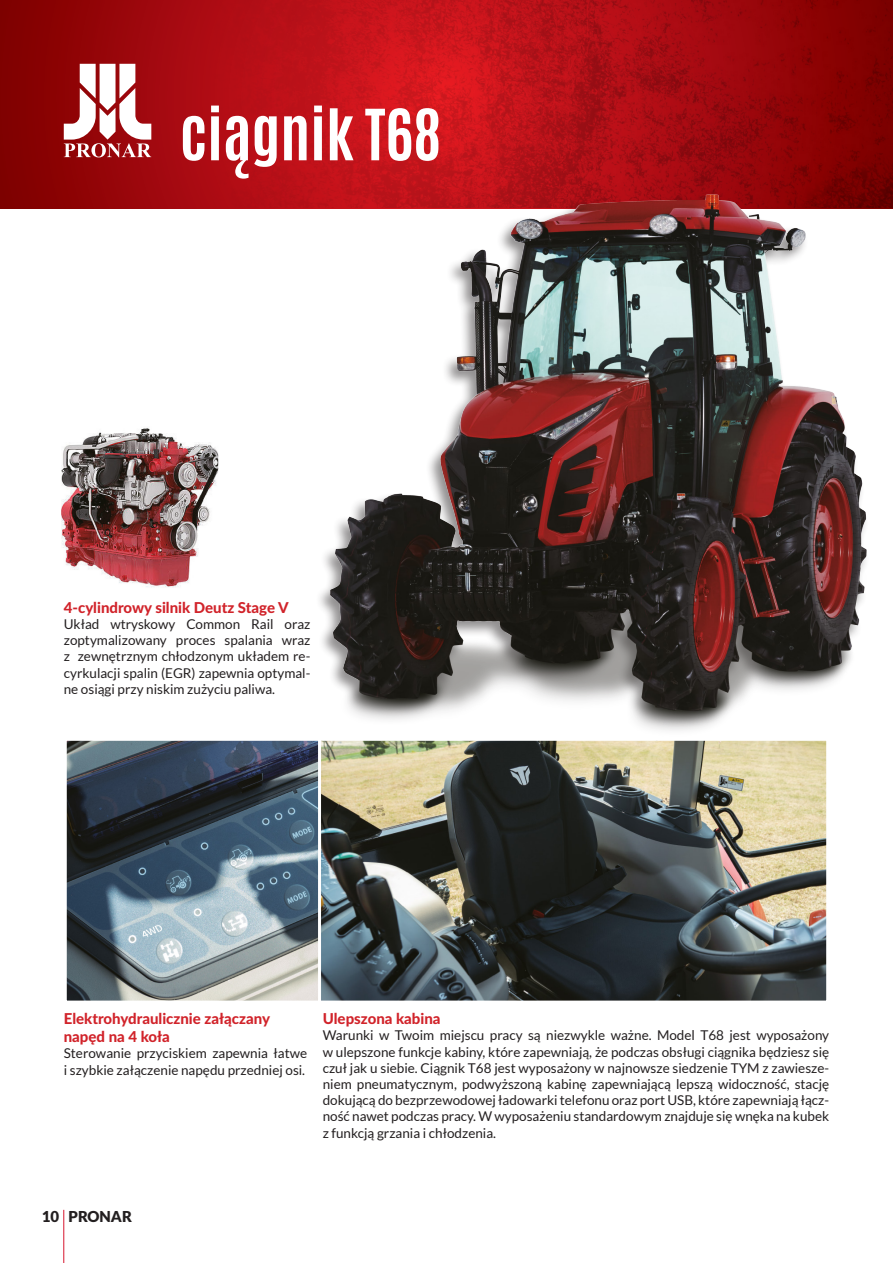
<style>
.page{position:relative;width:893px;height:1263px;background:#fff}
.page>*{position:absolute;margin:0;border:0;box-sizing:border-box;transform-origin:0 0}
.t1{font:700 60px "Antonio";color:#fff}
.tytuł_pod_fotką{font:800 15px/18px "Lato";color:#d1232a}
.t2{font:900 15px "Lato";color:#231f20}
.tekst_pod_fotką{font:13.5px/16.2px "Lato";color:#231f20;text-align:justify}
</style>
<div class="page">
<img style="left:0;top:0;width:893px;height:208px">
<svg style="left:64px;top:64px;width:87px;height:93px"></svg>
<hr style="left:63px;top:1210px;width:1px;height:53px;background:#d7162e">
<img style="left:62px;top:428px;width:155px;height:159px">
<img style="left:322px;top:742px;width:503px;height:257px">
<div style="left:318px;top:738px;width:511px;height:265px;border:3px solid #fff"></div>
<svg style="left:68px;top:742px;width:249px;height:257px;background:#5c6b77"></svg>
<div style="left:64px;top:738px;width:257px;height:265px;border:3px solid #fff"></div>
<div style="left:315px;top:192px;width:554px;height:547px;background:#231f20;opacity:.5"></div>
<img style="left:330px;top:194px;width:549px;height:534px">
<p class="t1" style="left:180px;top:92px;width:263px">ciągnik T68</p>
<p class="tytuł_pod_fotką" style="left:64px;top:598px;width:226px">4-cylindrowy silnik Deutz Stage V</p>
<p class="tekst_pod_fotką" style="left:64px;top:616px;width:248px">Układ wtryskowy Common Rail oraz zoptymalizowany proces spalania wraz z zewnętrznym chłodzonym układem re&shy;cyrkulacji spalin (EGR) zapewnia optymal&shy;ne osiągi przy niskim zużyciu paliwa.</p>
<p class="tytuł_pod_fotką" style="left:64px;top:1009px;width:208px">Elektrohydraulicznie załączany napęd na 4 koła</p>
<p class="tekst_pod_fotką" style="left:64px;top:1045px;width:245px">Sterowanie przyciskiem zapewnia łatwe i szybkie załączenie napędu przedniej osi.</p>
<p class="tytuł_pod_fotką" style="left:323px;top:1009px;width:119px">Ulepszona kabina</p>
<p class="tekst_pod_fotką" style="left:323px;top:1027px;width:508px">Warunki w Twoim miejscu pracy są niezwykle ważne. Model T68 jest wyposażony w ulepszone funkcje kabiny, które zapewniają, że podczas obsługi ciągnika będziesz się czuł jak u siebie. Ciągnik T68 jest wyposażony w najnowsze siedzenie TYM z zawiesze&shy;niem pneumatycznym, podwyższoną kabinę zapewniającą lepszą widoczność, stację dokującą do bezprzewodowej ładowarki telefonu oraz port USB, które zapewniają łącz&shy;ność nawet podczas pracy. W wyposażeniu standardowym znajduje się wnęka na kubek z funkcją grzania i chłodzenia.</p>
<p class="t2" style="left:42px;top:1207px;width:92px">10 PRONAR</p>
</div>
